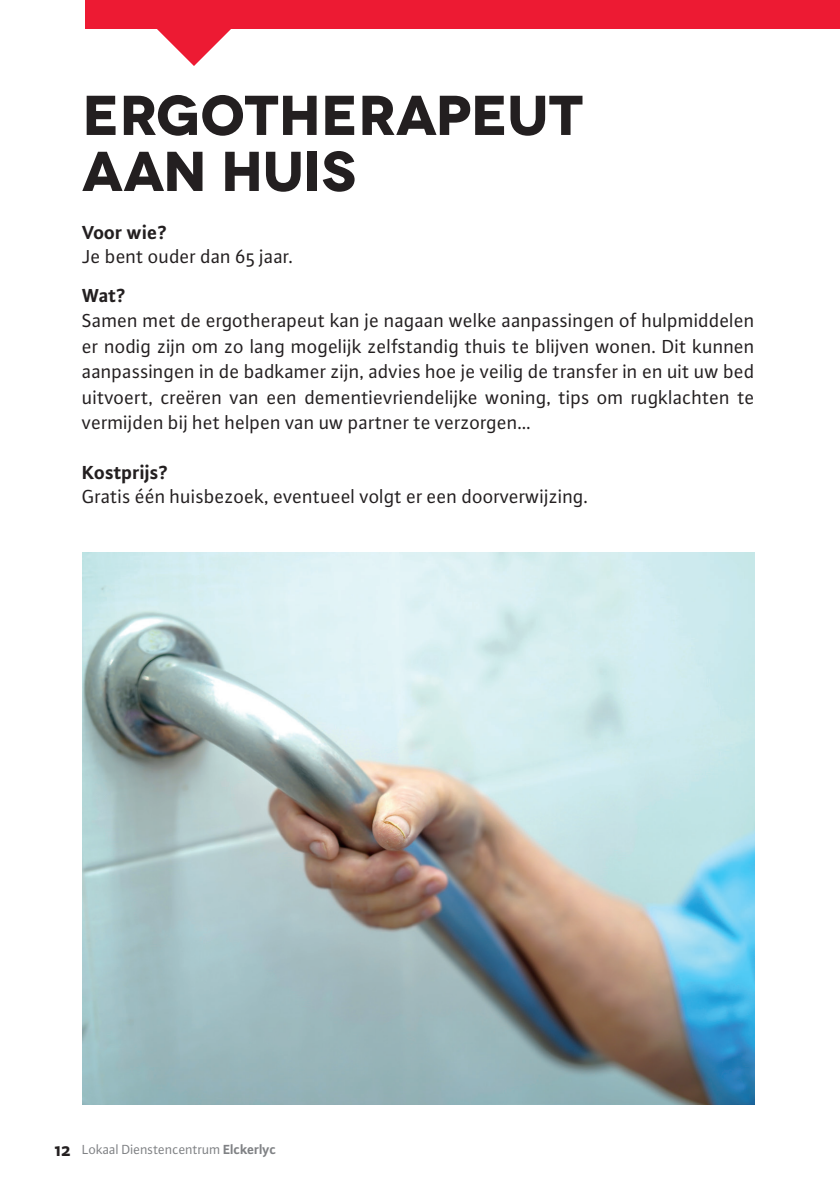
<style>
.page{position:relative;width:840px;height:1191px;background:#fff}
.page>*{position:absolute;margin:0;border:0;box-sizing:border-box;transform-origin:0 0}
.t1{font:700 56px/56px "Novecentowide";color:#231f20}
.t2{font:20px/25.6px "Plus Sans Pro";color:#231f20;text-align:justify}
.t3{font:700 20px "Plus Sans Pro";color:#231f20}
.t4{font:14px "Plus Sans Pro";letter-spacing:-.01em;color:#808285}
.s1{font-weight:700;font-size:20px;color:#231f20}
.s2{font-weight:700}
</style>
<div class="page">
<div style="left:85px;top:0;width:754px;height:28px;background:#ed1a33"></div>
<svg style="left:154px;top:28px;width:80px;height:38px"></svg>
<img style="left:82px;top:552px;width:672px;height:552px">
<h1 class="t1" style="left:82px;top:88px;width:502px">ERGOTHERAPEUT<br>AAN HUIS</h1>
<p class="t3" style="left:82px;top:217px;width:86px">Voor wie?</p>
<p class="t2" style="left:82px;top:243px;width:212px">Je bent ouder dan 65 jaar.</p>
<p class="t3" style="left:82px;top:280px;width:45px">Wat?</p>
<p class="t2" style="left:82px;top:307px;width:673px">Samen met de ergotherapeut kan je nagaan welke aanpassingen of hulpmiddelen er nodig zijn om zo lang mogelijk zelfstandig thuis te blijven wonen. Dit kunnen aanpassingen in de badkamer zijn, advies hoe je veilig de transfer in en uit uw bed uitvoert, creëren van een dementievriendelijke woning, tips om rugklachten te vermijden bij het helpen van uw partner te verzorgen…</p>
<p class="t3" style="left:82px;top:457px;width:88px">Kostprijs?</p>
<p class="t2" style="left:82px;top:482px;width:507px">Gratis één huisbezoek, eventueel volgt er een doorverwijzing.</p>
<p class="t4" style="left:55px;top:1140px;width:222px"><span class="s1">12</span> Lokaal Dienstencentrum <span class="s2">Elckerlyc</span></p>
</div>
